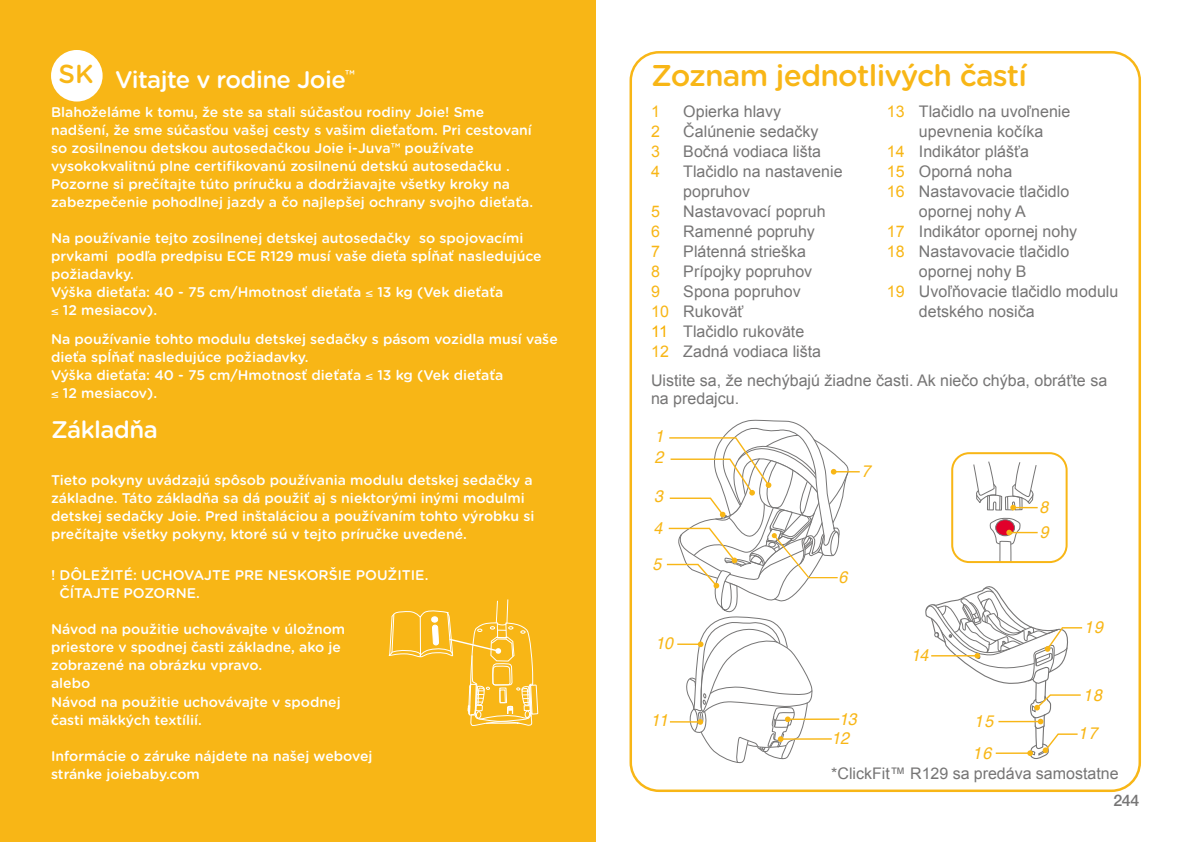
<style>
.page{position:relative;width:1191px;height:842px;background:#fff}
.page>*{position:absolute;margin:0;border:0;box-sizing:border-box;transform-origin:0 0}
.t1{font:500 30px "Gotham Rounded";letter-spacing:-.025em;color:#f8b616}
.t2{font:500 26px "Gotham Rounded";color:#f8b616}
.t3{font:500 24px "Gotham Rounded";letter-spacing:-.025em;color:#fff}
.t4{font:italic 16.8px/25px "Helvetica";letter-spacing:.025em;color:#f8b616;scale:.95 1}
.t5{font:16px/20px "Arial";color:#767575}
.t6{font:16px "Arial";color:#f8b616}
.t7{font:500 16px "Helvetica Neue LT Std";color:#767575}
.t8{font:500 14px/18px "Gotham Rounded";color:#fff}
.s1{color:#f8b616}
.s2{color:#f7af00}
</style>
<div class="page">
<div style="left:0;top:0;width:595px;height:842px;background:#f8b616"></div>
<div style="left:51px;top:50px;width:52px;height:52px;background:#fff;border-radius:50%"></div>
<svg style="left:389px;top:599px;width:149px;height:127px"></svg>
<div style="left:951px;top:452px;width:116px;height:111px;border:2px solid #f8b616;border-radius:17px"></div>
<svg style="left:972px;top:461px;width:65px;height:101px"></svg>
<svg style="left:925px;top:586px;width:158px;height:173px"></svg>
<svg style="left:666px;top:420px;width:193px;height:344px"></svg>
<h2 class="t2" style="left:58px;top:55px;width:37px">SK</h2>
<h3 class="t3" style="left:115px;top:62px;width:241px">Vitajte v rodine Joie<sup>™</sup></h3>
<p class="t8" style="left:51px;top:103px;width:483px">Blahoželáme k tomu, že ste sa stali súčasťou rodiny Joie! Sme nadšení, že sme súčasťou vašej cesty s vašim dieťaťom. Pri cestovaní so zosilnenou detskou autosedačkou Joie i-Juva™ používate vysokokvalitnú plne certifikovanú zosilnenú detskú autosedačku .<br>Pozorne si prečítajte túto príručku a dodržiavajte všetky kroky na zabezpečenie pohodlnej jazdy a čo najlepšej ochrany svojho dieťaťa.</p>
<p class="t8" style="left:51px;top:228px;width:492px">Na používanie tejto zosilnenej detskej autosedačky so spojovacími prvkami podľa predpisu ECE R129 musí vaše dieťa spĺňať nasledujúce požiadavky.<br>Výška dieťaťa: 40 - 75 cm/Hmotnosť dieťaťa ≤ 13 kg (Vek dieťaťa<br>≤ 12 mesiacov).</p>
<p class="t8" style="left:51px;top:330px;width:508px">Na používanie tohto modulu detskej sedačky s pásom vozidla musí vaše dieťa spĺňať nasledujúce požiadavky.<br>Výška dieťaťa: 40 - 75 cm/Hmotnosť dieťaťa ≤ 13 kg (Vek dieťaťa<br>≤ 12 mesiacov).</p>
<h3 class="t3" style="left:51px;top:413px;width:108px">Základňa</h3>
<p class="t8" style="left:51px;top:471px;width:485px">Tieto pokyny uvádzajú spôsob používania modulu detskej sedačky a základne. Táto základňa sa dá použiť aj s niektorými inými modulmi detskej sedačky Joie. Pred inštaláciou a používaním tohto výrobku si prečítajte všetky pokyny, ktoré sú v tejto príručke uvedené.</p>
<p class="t8" style="left:60px;top:566px;width:370px;text-indent:-8px">! DÔLEŽITÉ: UCHOVAJTE PRE NESKORŠIE POUŽITIE.<br>ČÍTAJTE POZORNE.</p>
<p class="t8" style="left:51px;top:620px;width:296px">Návod na použitie uchovávajte v úložnom priestore v spodnej časti základne, ako je zobrazené na obrázku vpravo.<br>alebo<br>Návod na použitie uchovávajte v spodnej časti mäkkých textílií.</p>
<p class="t8" style="left:51px;top:746px;width:323px">Informácie o záruke nájdete na našej webovej stránke joiebaby.com</p>
<h1 class="t1" style="left:651px;top:54px;width:377px">Zoznam jednotlivých častí</h1>
<p class="t5" style="left:887px;top:101px;width:185px"><span class="s1">13</span> Tlačidlo na uvoľnenie</p>
<p class="t5" style="left:919px;top:121px;width:126px">upevnenia kočíka</p>
<p class="t5" style="left:887px;top:141px;width:144px"><span class="s1">14</span> Indikátor plášťa</p>
<p class="t5" style="left:887px;top:161px;width:127px"><span class="s1">15</span> Oporná noha</p>
<p class="t5" style="left:887px;top:181px;width:184px"><span class="s1">16</span> Nastavovacie tlačidlo</p>
<p class="t5" style="left:919px;top:201px;width:108px">opornej nohy A</p>
<p class="t5" style="left:887px;top:221px;width:192px"><span class="s1">17</span> Indikátor opornej nohy</p>
<p class="t5" style="left:887px;top:241px;width:184px"><span class="s1">18</span> Nastavovacie tlačidlo</p>
<p class="t5" style="left:919px;top:261px;width:109px">opornej nohy B</p>
<p class="t5" style="left:887px;top:281px;width:233px"><span class="s1">19</span> Uvoľňovacie tlačidlo modulu</p>
<p class="t5" style="left:919px;top:301px;width:117px">detského nosiča</p>
<p class="t6" style="left:651px;top:100px;width:10px">1</p>
<p class="t5" style="left:683px;top:101px;width:99px">Opierka hlavy</p>
<p class="t6" style="left:651px;top:120px;width:10px">2</p>
<p class="t5" style="left:683px;top:121px;width:137px">Čalúnenie sedačky</p>
<p class="t6" style="left:651px;top:140px;width:10px">3</p>
<p class="t5" style="left:683px;top:141px;width:139px">Bočná vodiaca lišta</p>
<p class="t6" style="left:651px;top:160px;width:10px">4</p>
<p class="t5" style="left:683px;top:161px;width:161px">Tlačidlo na nastavenie popruhov</p>
<p class="t6" style="left:651px;top:200px;width:10px">5</p>
<p class="t5" style="left:683px;top:201px;width:144px">Nastavovací popruh</p>
<p class="t6" style="left:651px;top:220px;width:10px">6</p>
<p class="t5" style="left:683px;top:221px;width:133px">Ramenné popruhy</p>
<p class="t6" style="left:651px;top:240px;width:10px">7</p>
<p class="t5" style="left:683px;top:241px;width:124px">Plátenná strieška</p>
<p class="t6" style="left:651px;top:260px;width:10px">8</p>
<p class="t5" style="left:683px;top:261px;width:130px">Prípojky popruhov</p>
<p class="t6" style="left:651px;top:280px;width:10px">9</p>
<p class="t5" style="left:651px;top:281px;width:171px;text-indent:32px">Spona popruhov<br><span class="s1">10</span> Rukoväť<br><span class="s2">11</span> Tlačidlo rukoväte<br><span class="s1">12</span> Zadná vodiaca lišta</p>
<p class="t5" style="left:651px;top:372px;width:458px;line-height:18px">Uistite sa, že nechýbajú žiadne časti. Ak niečo chýba, obráťte sa na predajcu.</p>
<p class="t4" style="left:654px;top:424px;width:11px">1</p>
<p class="t4" style="left:654px;top:445px;width:11px">2</p>
<p class="t4" style="left:654px;top:484px;width:11px">3</p>
<p class="t4" style="left:653px;top:516px;width:11px">4</p>
<p class="t4" style="left:652px;top:552px;width:11px">5</p>
<p class="t4" style="left:655px;top:631px;width:20px">10</p>
<p class="t4" style="left:651px;top:708px;width:20px">11</p>
<p class="t4" style="left:861px;top:459px;width:11px">7</p>
<p class="t4" style="left:838px;top:565px;width:11px">6</p>
<p class="t4" style="left:839px;top:707px;width:20px">13</p>
<p class="t4" style="left:831px;top:726px;width:20px">12</p>
<p class="t4" style="left:911px;top:643px;width:20px">14</p>
<p class="t4" style="left:974px;top:709px;width:21px">15</p>
<p class="t4" style="left:972px;top:741px;width:21px">16</p>
<p class="t4" style="left:1039px;top:495px;width:11px">8<br>9</p>
<p class="t4" style="left:1084px;top:615px;width:21px">19</p>
<p class="t4" style="left:1083px;top:682px;width:21px">18</p>
<p class="t4" style="left:1078px;top:721px;width:21px">17</p>
<p class="t5" style="left:831px;top:764px;width:289px">*ClickFit™ R129 sa predáva samostatne</p>
<p class="t7" style="left:1113px;top:791px;width:27px">244</p>
</div>
